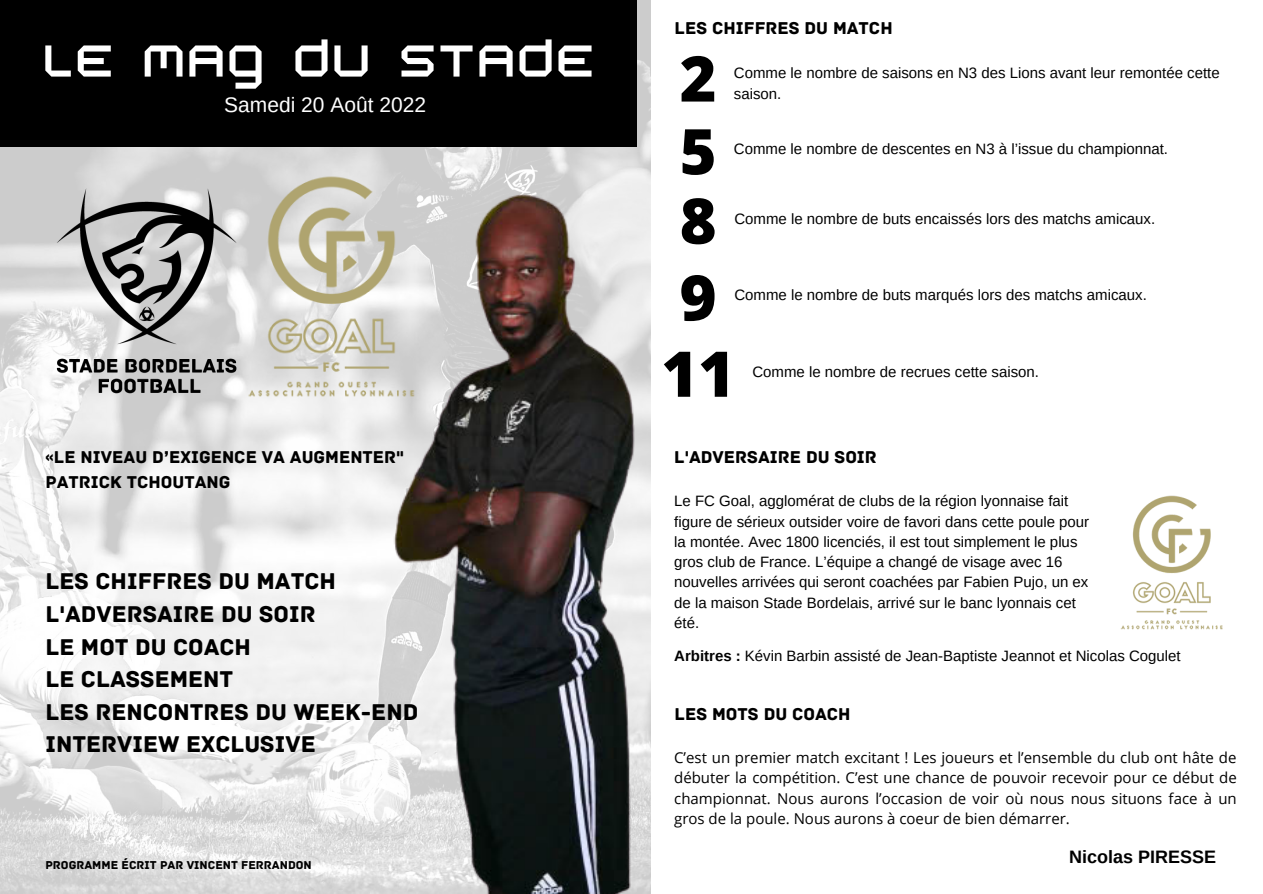
<style>
.page{position:relative;width:1263px;height:894px;background:#fff}
.page>*{position:absolute;margin:0;border:0;box-sizing:border-box;transform-origin:0 0}
.t1{font:800 63px/71.1px "Open Sans";color:#000;text-align:justify}
.t2{font:54px "Academy";color:#fff}
.t3{font:24px/32.5px "Archive";color:#000}
.t4{font:21px "Arimo";color:#fff}
.t5{font:18px/24.8px "Archive";color:#000}
.t6{font:700 18px "Arimo";color:#000}
.t7{font:15px/20.2px "Arimo";color:#000}
.t8{font:15px/20.2px "Open Sans";color:#000;text-align:justify}
.t9{font:12px "Archive";color:#000}
.s1{font-weight:700}
</style>
<div class="page">
<img style="left:0;top:0;width:650px;height:893px">
<img style="left:235px;top:113px;width:416px;height:780px">
<img style="left:260px;top:173px;width:189px;height:227px">
<img style="left:33px;top:173px;width:227px;height:227px">
<div style="left:0;top:0;width:637px;height:146px;background:#000"></div>
<img style="left:1120px;top:495px;width:103px;height:135px">
<h2 class="t2" style="left:42px;top:33px;width:555px">LE MAG DU STADE</h2>
<h3 class="t4" style="left:224px;top:92px;width:203px">Samedi 20 Août 2022</h3>
<p class="t5" style="left:45px;top:444px;width:360px">«LE NIVEAU D’EXIGENCE VA AUGMENTER"<br>PATRICK TCHOUTANG</p>
<h3 class="t3" style="left:45px;top:565px;width:374px">LES CHIFFRES DU MATCH<br>L'ADVERSAIRE DU SOIR<br>LE MOT DU COACH<br>LE CLASSEMENT<br>LES RENCONTRES DU WEEK-END<br>INTERVIEW EXCLUSIVE</h3>
<p class="t9" style="left:45px;top:857px;width:268px">PROGRAMME ÉCRIT PAR VINCENT FERRANDON</p>
<p class="t5" style="left:675px;top:16px;width:219px">LES CHIFFRES DU MATCH</p>
<h1 class="t1" style="left:680px;top:41px;width:38px">2<br>5<br>8</h1>
<h1 class="t1" style="left:661px;top:258px;width:75px;line-height:76.2px">9<br>11</h1>
<p class="t7" style="left:734px;top:63px;width:487px">Comme le nombre de saisons en N3 des Lions avant leur remontée cette saison.</p>
<p class="t7" style="left:734px;top:139px;width:436px">Comme le nombre de descentes en N3 à l’issue du championnat.</p>
<p class="t7" style="left:734px;top:208px;width:422px">Comme le nombre de buts encaissés lors des matchs amicaux.</p>
<p class="t7" style="left:734px;top:285px;width:414px">Comme le nombre de buts marqués lors des matchs amicaux.</p>
<p class="t7" style="left:752px;top:361px;width:288px">Comme le nombre de recrues cette saison.</p>
<p class="t5" style="left:674px;top:444px;width:204px">L'ADVERSAIRE DU SOIR</p>
<p class="t7" style="left:674px;top:491px;width:416px">Le FC Goal, agglomérat de clubs de la région lyonnaise fait figure de sérieux outsider voire de favori dans cette poule pour la montée. Avec 1800 licenciés, il est tout simplement le plus gros club de France. L’équipe a changé de visage avec 16 nouvelles arrivées qui seront coachées par Fabien Pujo, un ex de la maison Stade Bordelais, arrivé sur le banc lyonnais cet été.</p>
<p class="t7" style="left:674px;top:645px;width:508px"><span class="s1">Arbitres :</span> Kévin Barbin assisté de Jean-Baptiste Jeannot et Nicolas Cogulet</p>
<p class="t5" style="left:675px;top:701px;width:177px">LES MOTS DU COACH</p>
<p class="t8" style="left:674px;top:746px;width:564px">C’est un premier match excitant ! Les joueurs et l’ensemble du club ont hâte de débuter la compétition. C’est une chance de pouvoir recevoir pour ce début de championnat. Nous aurons l’occasion de voir où nous nous situons face à un gros de la poule. Nous aurons à coeur de bien démarrer.</p>
<p class="t6" style="left:1069px;top:846px;width:148px">Nicolas PIRESSE</p>
</div>
